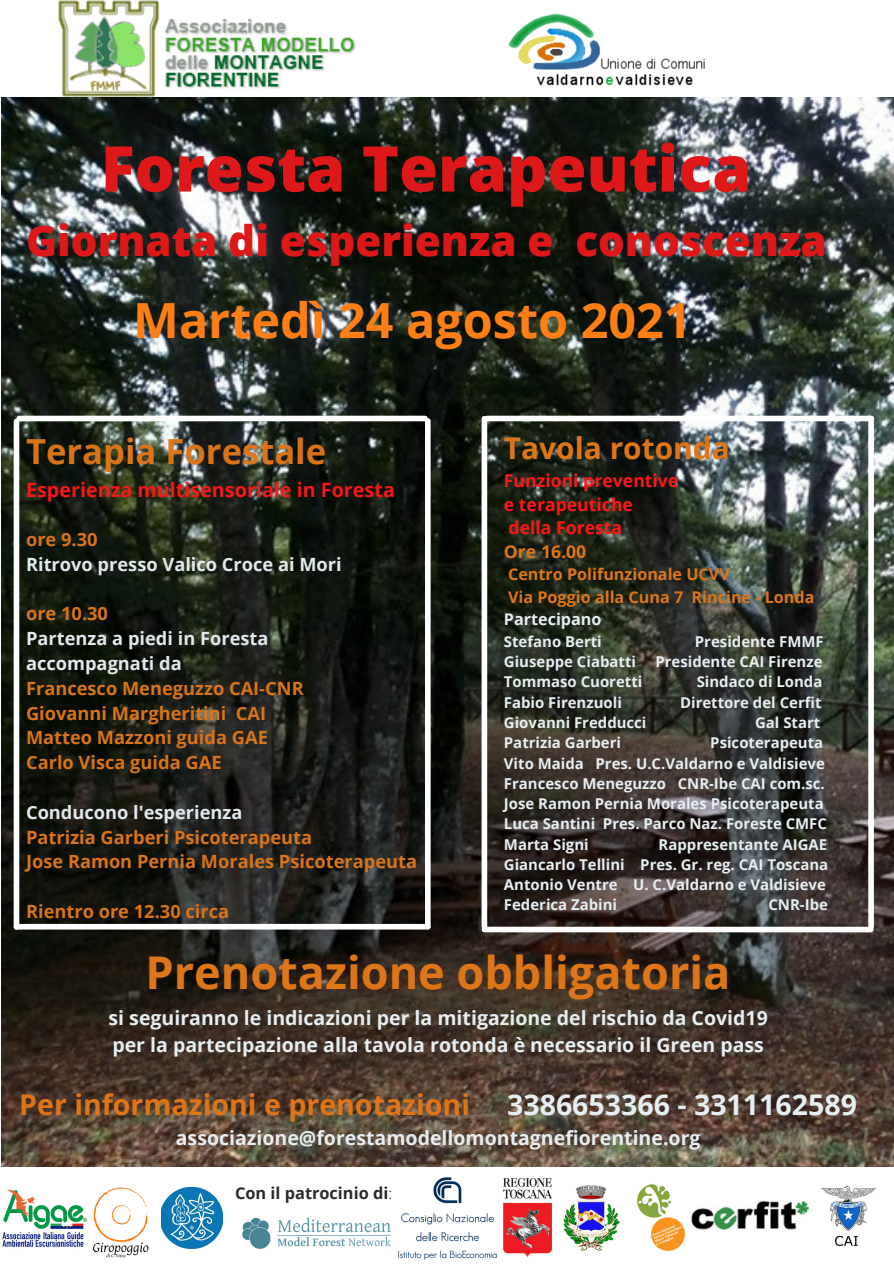
<style>
.page{position:relative;width:894px;height:1264px;background:#fff}
.page>*{position:absolute;margin:0;border:0;box-sizing:border-box;transform-origin:0 0}
.t1{font:800 63px "Open Sans";color:#de1818}
.t2{font:700 48.45px "Open Sans";color:#ff7f16}
.t3{font:700 45px "Open Sans";color:#de7618}
.t4{font:800 42px "Open Sans";color:#de1818}
.t5{font:700 34.65px "Open Sans";color:#de7618}
.t6{font:700 29.85px "Open Sans";color:#de7618}
.t7{font:700 28.5px "Open Sans";color:#de7618}
.t8{font:700 28.5px "Open Sans";color:#e6eef2}
.t9{font:700 19.8px "Open Sans";color:#ff1616}
.t10{font:700 19.5px "Open Sans";color:#e6eef2}
.t11{font:700 18.3px/24.8px "Open Sans";color:#de7618}
.t12{font:700 18.3px/24.8px "Open Sans";color:#e6eef2}
.t13{font:700 17.7px "Open Sans";color:#ff1616}
.t14{font:700 17.7px "Open Sans";color:#de7618}
.t15{font:700 16.35px "Open Sans";color:#2a2a2a}
.t16{font:700 16.2px/22.5px "Open Sans";color:#de7618}
.t17{font:700 15px "Open Sans";color:#e6eef2}
.s1{color:#e6eef2}
.s2{font-weight:300}
</style>
<div class="page">
<img style="left:57px;top:0;width:305px;height:98px">
<img style="left:508px;top:13px;width:198px;height:85px">
<img style="left:1px;top:98px;width:892px;height:1068px">
<img style="left:563px;top:1185px;width:57px;height:66px">
<img style="left:504px;top:1178px;width:47px;height:79px">
<img style="left:398px;top:1177px;width:99px;height:83px">
<img style="left:242px;top:1217px;width:149px;height:32px">
<div style="left:19px;top:415px;width:406px;height:6px;background:#fff"></div>
<div style="left:425px;top:421px;width:5px;height:505px;background:#fff"></div>
<div style="left:16px;top:923px;width:411px;height:6px;background:#fff"></div>
<div style="left:14px;top:421px;width:5px;height:506px;background:#fff"></div>
<div style="left:487px;top:415px;width:384px;height:6px;background:#fff"></div>
<div style="left:481px;top:418px;width:6px;height:508px;background:#fff"></div>
<div style="left:868px;top:421px;width:5px;height:506px;background:#fff"></div>
<div style="left:484px;top:926px;width:386px;height:6px;background:#fff"></div>
<img style="left:637px;top:1184px;width:48px;height:67px">
<img style="left:691px;top:1201px;width:119px;height:29px">
<img style="left:821px;top:1185px;width:55px;height:61px">
<img style="left:2px;top:1189px;width:85px;height:58px">
<img style="left:162px;top:1187px;width:61px;height:61px">
<img style="left:93px;top:1187px;width:56px;height:71px">
<p class="t1" style="left:101px;top:124px;width:652px">Foresta Terapeutica</p>
<p class="t4" style="left:26px;top:211px;width:801px">Giornata di esperienza e conoscenza</p>
<p class="t2" style="left:133px;top:286px;width:559px">Martedì 24 agosto 2021</p>
<h3 class="t5" style="left:26px;top:427px;width:301px">Terapia Forestale</h3>
<h3 class="t9" style="left:26px;top:475px;width:370px">Esperienza multisensoriale in Foresta</h3>
<p class="t11" style="left:26px;top:526px;width:73px">ore 9.30</p>
<p class="t12" style="left:26px;top:551px;width:317px">Ritrovo presso Valico Croce ai Mori</p>
<p class="t11" style="left:26px;top:601px;width:83px">ore 10.30</p>
<p class="t12" style="left:26px;top:625px;width:244px">Partenza a piedi in Foresta accompagnati da</p>
<p class="t11" style="left:26px;top:675px;width:279px">Francesco Meneguzzo CAI-CNR<br>Giovanni Margheritini CAI<br>Matteo Mazzoni guida GAE<br>Carlo Visca guida GAE</p>
<p class="t12" style="left:26px;top:799px;width:218px">Conducono l'esperienza</p>
<p class="t11" style="left:26px;top:824px;width:392px">Patrizia Garberi Psicoterapeuta<br>Jose Ramon Pernia Morales Psicoterapeuta</p>
<p class="t11" style="left:26px;top:898px;width:204px">Rientro ore 12.30 circa</p>
<p class="t6" style="left:504px;top:427px;width:227px">Tavola rotonda</p>
<p class="t13" style="left:504px;top:468px;width:176px">Funzioni preventive</p>
<p class="t13" style="left:504px;top:491px;width:130px">e terapeutiche</p>
<p class="t13" style="left:508px;top:515px;width:115px">della Foresta</p>
<p class="t14" style="left:504px;top:539px;width:84px">Ore 16.00</p>
<p class="t16" style="left:508px;top:563px;width:223px">Centro Polifunzionale UCVV</p>
<p class="t16" style="left:504px;top:585px;width:312px">Via Poggio alla Cuna 7 Rincine - Londa<br><span class="s1">Partecipano</span></p>
<p class="t17" style="left:504px;top:631px;width:99px">Stefano Berti</p>
<p class="t17" style="left:694px;top:631px;width:130px">Presidente FMMF</p>
<p class="t17" style="left:504px;top:651px;width:133px">Giuseppe Ciabatti</p>
<p class="t17" style="left:655px;top:651px;width:168px">Presidente CAI Firenze</p>
<p class="t17" style="left:504px;top:671px;width:140px">Tommaso Cuoretti</p>
<p class="t17" style="left:696px;top:671px;width:127px">Sindaco di Londa</p>
<p class="t17" style="left:504px;top:691px;width:119px">Fabio Firenzuoli</p>
<p class="t17" style="left:680px;top:691px;width:143px">Direttore del Cerfit</p>
<p class="t17" style="left:504px;top:712px;width:144px">Giovanni Fredducci</p>
<p class="t17" style="left:755px;top:712px;width:67px">Gal Start</p>
<p class="t17" style="left:504px;top:732px;width:119px">Patrizia Garberi</p>
<p class="t17" style="left:710px;top:732px;width:114px">Psicoterapeuta</p>
<p class="t17" style="left:504px;top:752px;width:322px">Vito Maida Pres. U.C.Valdarno e Valdisieve</p>
<p class="t17" style="left:504px;top:772px;width:322px">Francesco Meneguzzo CNR-Ibe CAI com.sc.</p>
<p class="t17" style="left:504px;top:793px;width:321px">Jose Ramon Pernia Morales Psicoterapeuta</p>
<p class="t17" style="left:504px;top:813px;width:324px">Luca Santini Pres. Parco Naz. Foreste CMFC</p>
<p class="t17" style="left:504px;top:833px;width:86px">Marta Signi</p>
<p class="t17" style="left:658px;top:833px;width:170px">Rappresentante AIGAE</p>
<p class="t17" style="left:504px;top:853px;width:326px">Giancarlo Tellini Pres. Gr. reg. CAI Toscana</p>
<p class="t17" style="left:504px;top:874px;width:323px">Antonio Ventre U. C.Valdarno e Valdisieve</p>
<p class="t17" style="left:504px;top:894px;width:115px">Federica Zabini</p>
<p class="t17" style="left:768px;top:894px;width:61px">CNR-Ibe</p>
<p class="t3" style="left:145px;top:940px;width:586px">Prenotazione obbligatoria</p>
<p class="t10" style="left:108px;top:1003px;width:660px">si seguiranno le indicazioni per la mitigazione del rischio da Covid19</p>
<p class="t10" style="left:112px;top:1030px;width:653px">per la partecipazione alla tavola rotonda è necessario il Green pass</p>
<p class="t7" style="left:19px;top:1084px;width:452px">Per informazioni e prenotazioni</p>
<p class="t8" style="left:507px;top:1084px;width:351px">3386653366 - 3311162589</p>
<p class="t10" style="left:176px;top:1124px;width:526px">associazione@forestamodellomontagnefiorentine.org</p>
<p class="t15" style="left:235px;top:1181px;width:158px">Con il patrocinio di<span class="s2">:</span></p>
</div>
